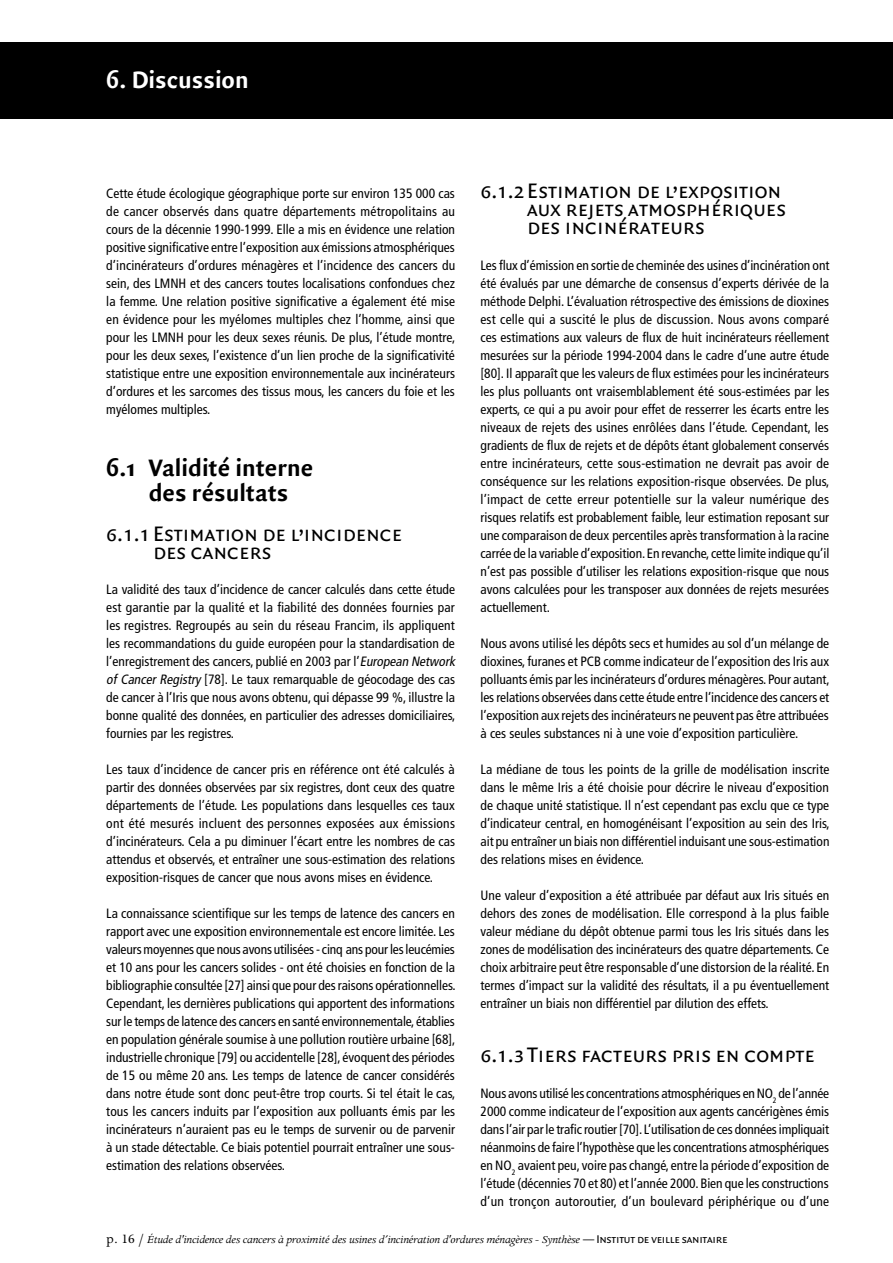
<style>
.page{position:relative;width:893px;height:1263px;background:#fff}
.page>*{position:absolute;margin:0;border:0;box-sizing:border-box;transform-origin:0 0}
.Titre_2{font:700 25.5px/25.5px "Quadraat Sans";color:#000}
.Titre_1{font:700 25.5px "Quadraat Sans";color:#fff}
.Titre_3{font:22.5px/18px "Quadraat Sans Caps";color:#000}
.t1{font:condensed 13.5px/18px "Frutiger LT Std";color:#000;text-align:justify}
.t2{font:italic 12px "Apollo";letter-spacing:-.02em;color:#000}
.s1{font-style:italic}
.s2{font-style:normal;font-size:14.25px}
.s3{font-family:"Quadraat Sans Caps";font-style:normal}
</style>
<div class="page">
<div style="left:0;top:43px;width:893px;height:76px;background:#000"></div>
<p class="Titre_1" style="left:106px;top:65px;width:144px">6. Discussion</p>
<p class="t1" style="left:106px;top:184px;width:350px">Cette étude écologique géographique porte sur environ 135 000 cas de cancer observés dans quatre départements métropolitains au cours de la décennie 1990-1999. Elle a mis en évidence une relation positive significative entre l’exposition aux émissions atmosphériques d’incinérateurs d’ordures ménagères et l’incidence des cancers du sein, des LMNH et des cancers toutes localisations confondues chez la femme. Une relation positive significative a également été mise en évidence pour les myélomes multiples chez l’homme, ainsi que pour les LMNH pour les deux sexes réunis. De plus, l’étude montre, pour les deux sexes, l’existence d’un lien proche de la significativité statistique entre une exposition environnementale aux incinérateurs d’ordures et les sarcomes des tissus mous, les cancers du foie et les myélomes multiples.</p>
<p class="Titre_2" style="left:149px;top:455px;width:166px;text-indent:-43px">6.1 Validité interne des résultats</p>
<p class="Titre_3" style="left:153px;top:525px;width:251px;text-indent:-47px">6.1.1Estimation de l’incidence des cancers</p>
<p class="t1" style="left:106px;top:580px;width:353px;text-align:left">La validité des taux d’incidence de cancer calculés dans cette étude est garantie par la qualité et la fiabilité des données fournies par les registres. Regroupés au sein du réseau Francim, ils appliquent les recommandations du guide européen pour la standardisation de l’enregistrement des cancers, publié en 2003 par l’<span class="s1">European Network of Cancer Registry</span> [78]. Le taux remarquable de géocodage des cas de cancer à l’Iris que nous avons obtenu, qui dépasse 99 %, illustre la bonne qualité des données, en particulier des adresses domiciliaires, fournies par les registres.</p>
<p class="t1" style="left:106px;top:760px;width:350px">Les taux d’incidence de cancer pris en référence ont été calculés à partir des données observées par six registres, dont ceux des quatre départements de l’étude. Les populations dans lesquelles ces taux ont été mesurés incluent des personnes exposées aux émissions d’incinérateurs. Cela a pu diminuer l’écart entre les nombres de cas attendus et observés, et entraîner une sous-estimation des relations exposition-risques de cancer que nous avons mises en évidence.</p>
<p class="t1" style="left:106px;top:904px;width:351px">La connaissance scientifique sur les temps de latence des cancers en rapport avec une exposition environnementale est encore limitée. Les valeurs moyennes que nous avons utilisées - cinq ans pour les leucémies et 10 ans pour les cancers solides - ont été choisies en fonction de la bibliographie consultée [27] ainsi que pour des raisons opérationnelles.<br>Cependant, les dernières publications qui apportent des informations sur le temps de latence des cancers en santé environnementale, établies en population générale soumise à une pollution routière urbaine [68], industrielle chronique [79] ou accidentelle [28], évoquent des périodes de 15 ou même 20 ans. Les temps de latence de cancer considérés dans notre étude sont donc peut-être trop courts. Si tel était le cas, tous les cancers induits par l’exposition aux polluants émis par les incinérateurs n’auraient pas eu le temps de survenir ou de parvenir à un stade détectable. Ce biais potentiel pourrait entraîner une sous&shy;estimation des relations observées.</p>
<p class="Titre_3" style="left:527px;top:182px;width:260px;text-indent:-47px">6.1.2Estimation de l’exposition aux rejets atmosphériques des incinérateurs</p>
<p class="t1" style="left:480px;top:256px;width:350px">Les flux d’émission en sortie de cheminée des usines d’incinération ont été évalués par une démarche de consensus d’experts dérivée de la méthode Delphi. L’évaluation rétrospective des émissions de dioxines est celle qui a suscité le plus de discussion. Nous avons comparé ces estimations aux valeurs de flux de huit incinérateurs réellement mesurées sur la période 1994-2004 dans le cadre d’une autre étude [80]. Il apparaît que les valeurs de flux estimées pour les incinérateurs les plus polluants ont vraisemblablement été sous-estimées par les experts, ce qui a pu avoir pour effet de resserrer les écarts entre les niveaux de rejets des usines enrôlées dans l’étude. Cependant, les gradients de flux de rejets et de dépôts étant globalement conservés entre incinérateurs, cette sous-estimation ne devrait pas avoir de conséquence sur les relations exposition-risque observées. De plus, l’impact de cette erreur potentielle sur la valeur numérique des risques relatifs est probablement faible, leur estimation reposant sur une comparaison de deux percentiles après transformation à la racine carrée de la variable d’exposition. En revanche, cette limite indique qu’il n’est pas possible d’utiliser les relations exposition-risque que nous avons calculées pour les transposer aux données de rejets mesurées actuellement.</p>
<p class="t1" style="left:480px;top:634px;width:351px">Nous avons utilisé les dépôts secs et humides au sol d’un mélange de dioxines, furanes et PCB comme indicateur de l’exposition des Iris aux polluants émis par les incinérateurs d’ordures ménagères. Pour autant, les relations observées dans cette étude entre l’incidence des cancers et l’exposition aux rejets des incinérateurs ne peuvent pas être attribuées à ces seules substances ni à une voie d’exposition particulière.</p>
<p class="t1" style="left:480px;top:760px;width:351px">La médiane de tous les points de la grille de modélisation inscrite dans le même Iris a été choisie pour décrire le niveau d’exposition de chaque unité statistique. Il n’est cependant pas exclu que ce type d’indicateur central, en homogénéisant l’exposition au sein des Iris, ait pu entraîner un biais non différentiel induisant une sous-estimation des relations mises en évidence.</p>
<p class="t1" style="left:480px;top:886px;width:350px">Une valeur d’exposition a été attribuée par défaut aux Iris situés en dehors des zones de modélisation. Elle correspond à la plus faible valeur médiane du dépôt obtenue parmi tous les Iris situés dans les zones de modélisation des incinérateurs des quatre départements. Ce choix arbitraire peut être responsable d’une distorsion de la réalité. En termes d’impact sur la validité des résultats, il a pu éventuellement entraîner un biais non différentiel par dilution des effets.</p>
<p class="Titre_3" style="left:480px;top:1046px;width:336px">6.1.3Tiers facteurs pris en compte</p>
<p class="t1" style="left:480px;top:1084px;width:350px">Nous avons utilisé les concentrations atmosphériques en NO<sub>2</sub> de l’année 2000 comme indicateur de l’exposition aux agents cancérigènes émis dans l’air par le trafic routier [70]. L’utilisation de ces données impliquait néanmoins de faire l’hypothèse que les concentrations atmosphériques en NO<sub>2</sub> avaient peu, voire pas changé, entre la période d’exposition de l’étude (décennies 70 et 80) et l’année 2000. Bien que les constructions d’un tronçon autoroutier, d’un boulevard périphérique ou d’une</p>
<p class="t2" style="left:106px;top:1233px;width:623px"><span class="s2">p. 16 /</span> Étude d'incidence des cancers à proximité des usines d’incinération d'ordures ménagères - Synthèse <span class="s3">— Institut de veille sanitaire</span></p>
</div>
